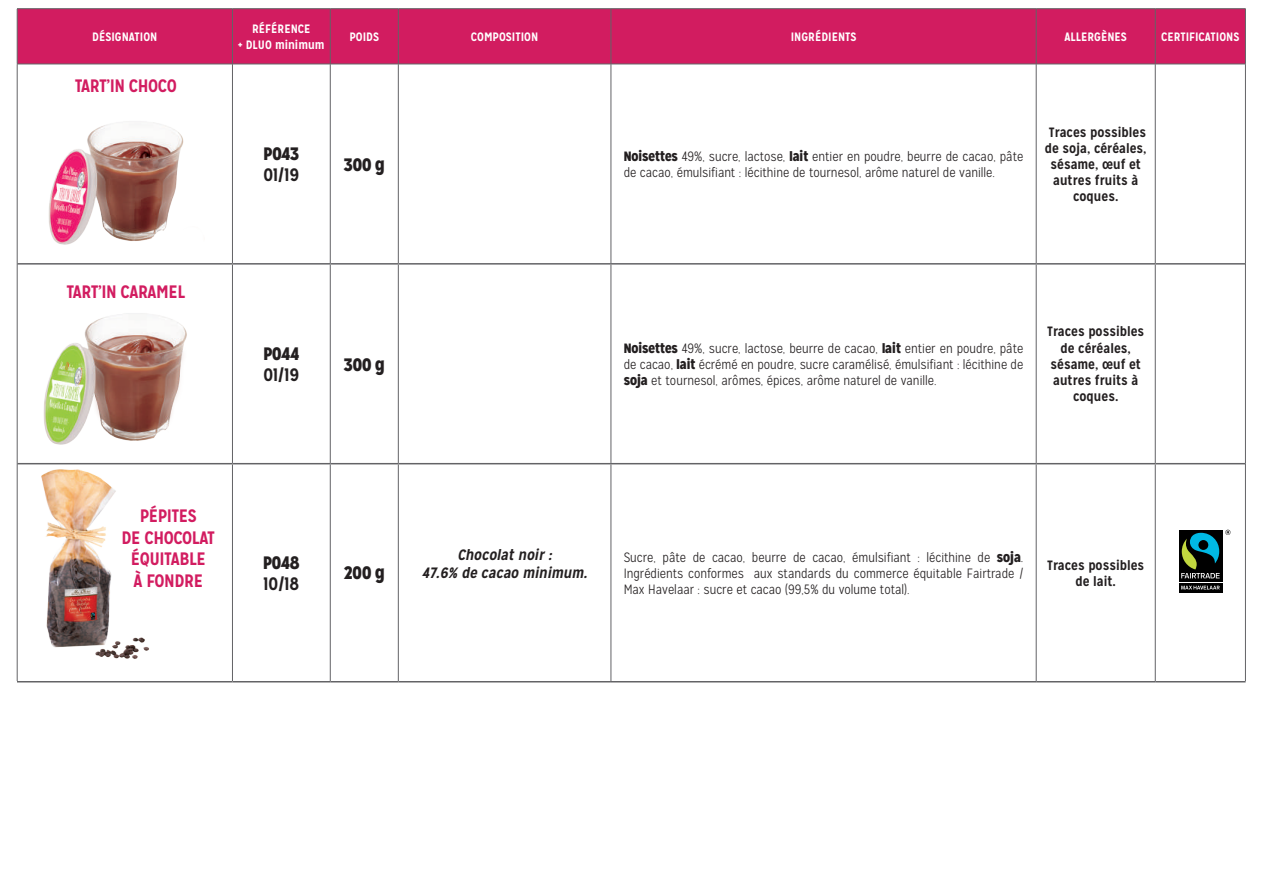
<style>
.page{position:relative;width:1263px;height:893px;background:#fff}
.page>*{position:absolute;margin:0;border:0;box-sizing:border-box;transform-origin:0 0}
.t1{font:700 18px/21.6px "Mission Gothic";letter-spacing:-.025em;color:#d21c60;text-align:center}
.t2{font:900 18px "Mission Gothic";color:#231f20}
.t3{font:700 18px "Mission Gothic";color:#231f20}
.t4{font:italic 700 15px/18px "Mission Gothic";color:#231f20;text-align:center}
.t5{font:300 13.5px/16.2px "Mission Gothic";color:#231f20;text-align:justify}
.t6{font:700 13.5px/16.2px "Mission Gothic";color:#231f20;text-align:center}
.t7{font:700 12.15px/16.5px "Mission Gothic";color:#fff;text-align:center}
.s1{font-weight:900}
</style>
<div class="page">
<div style="left:18px;top:9px;width:1227px;height:55px;background:#d21c60"></div>
<hr style="left:17px;top:8px;width:215px;height:1px;background:#636366">
<hr style="left:17px;top:9px;width:1px;height:55px;background:#636366">
<hr style="left:232px;top:8px;width:98px;height:1px;background:#636366">
<hr style="left:232px;top:9px;width:1px;height:55px;background:#636366">
<hr style="left:330px;top:8px;width:68px;height:1px;background:#636366">
<hr style="left:330px;top:9px;width:1px;height:55px;background:#636366">
<hr style="left:398px;top:8px;width:213px;height:1px;background:#636366">
<hr style="left:398px;top:9px;width:1px;height:55px;background:#636366">
<hr style="left:611px;top:8px;width:425px;height:1px;background:#636366">
<hr style="left:611px;top:9px;width:1px;height:55px;background:#636366">
<hr style="left:1036px;top:8px;width:119px;height:1px;background:#636366">
<hr style="left:1036px;top:9px;width:1px;height:55px;background:#636366">
<hr style="left:1155px;top:8px;width:90px;height:1px;background:#636366">
<hr style="left:1155px;top:9px;width:1px;height:55px;background:#636366">
<hr style="left:1245px;top:9px;width:1px;height:55px;background:#636366">
<hr style="left:17px;top:64px;width:215px;height:1px;background:#636366">
<hr style="left:17px;top:64px;width:1px;height:200px;background:#636366">
<hr style="left:17px;top:264px;width:1px;height:200px;background:#636366">
<hr style="left:17px;top:464px;width:1px;height:217px;background:#636366">
<hr style="left:232px;top:64px;width:98px;height:1px;background:#636366">
<hr style="left:232px;top:64px;width:1px;height:199px;background:#636366">
<hr style="left:330px;top:64px;width:68px;height:1px;background:#636366">
<hr style="left:330px;top:64px;width:1px;height:199px;background:#636366">
<hr style="left:398px;top:64px;width:213px;height:1px;background:#636366">
<hr style="left:398px;top:64px;width:1px;height:199px;background:#636366">
<hr style="left:611px;top:64px;width:425px;height:1px;background:#636366">
<hr style="left:611px;top:64px;width:1px;height:199px;background:#636366">
<hr style="left:1036px;top:64px;width:119px;height:1px;background:#636366">
<hr style="left:1036px;top:64px;width:1px;height:199px;background:#636366">
<hr style="left:1155px;top:64px;width:90px;height:1px;background:#636366">
<hr style="left:1155px;top:64px;width:1px;height:199px;background:#636366">
<hr style="left:232px;top:265px;width:1px;height:198px;background:#636366">
<hr style="left:330px;top:265px;width:1px;height:198px;background:#636366">
<hr style="left:398px;top:265px;width:1px;height:198px;background:#636366">
<hr style="left:611px;top:265px;width:1px;height:198px;background:#636366">
<hr style="left:1036px;top:265px;width:1px;height:198px;background:#636366">
<hr style="left:1155px;top:265px;width:1px;height:198px;background:#636366">
<hr style="left:232px;top:464px;width:1px;height:217px;background:#636366">
<hr style="left:330px;top:464px;width:1px;height:217px;background:#636366">
<hr style="left:398px;top:464px;width:1px;height:217px;background:#636366">
<hr style="left:611px;top:464px;width:1px;height:217px;background:#636366">
<hr style="left:1036px;top:464px;width:1px;height:217px;background:#636366">
<hr style="left:1155px;top:464px;width:1px;height:217px;background:#636366">
<hr style="left:1245px;top:64px;width:1px;height:200px;background:#636366">
<hr style="left:1245px;top:264px;width:1px;height:200px;background:#636366">
<hr style="left:1245px;top:464px;width:1px;height:217px;background:#636366">
<hr style="left:17px;top:263px;width:215px;height:2px;background:#636366">
<hr style="left:232px;top:263px;width:98px;height:2px;background:#636366">
<hr style="left:330px;top:263px;width:68px;height:2px;background:#636366">
<hr style="left:398px;top:263px;width:213px;height:2px;background:#636366">
<hr style="left:611px;top:263px;width:425px;height:2px;background:#636366">
<hr style="left:1036px;top:263px;width:119px;height:2px;background:#636366">
<hr style="left:1155px;top:263px;width:90px;height:2px;background:#636366">
<hr style="left:17px;top:463px;width:215px;height:1px;background:#636366">
<hr style="left:232px;top:463px;width:98px;height:1px;background:#636366">
<hr style="left:330px;top:463px;width:68px;height:1px;background:#636366">
<hr style="left:398px;top:463px;width:213px;height:1px;background:#636366">
<hr style="left:611px;top:463px;width:425px;height:1px;background:#636366">
<hr style="left:1036px;top:463px;width:119px;height:1px;background:#636366">
<hr style="left:1155px;top:463px;width:90px;height:1px;background:#636366">
<hr style="left:17px;top:681px;width:215px;height:1px;background:#636366">
<hr style="left:232px;top:681px;width:98px;height:1px;background:#636366">
<hr style="left:330px;top:681px;width:68px;height:1px;background:#636366">
<hr style="left:398px;top:681px;width:213px;height:1px;background:#636366">
<hr style="left:611px;top:681px;width:425px;height:1px;background:#636366">
<hr style="left:1036px;top:681px;width:119px;height:1px;background:#636366">
<hr style="left:1155px;top:681px;width:90px;height:1px;background:#636366">
<div style="left:1177px;top:529px;width:46px;height:65px;background:linear-gradient(to right,#000,#000)"></div>
<svg style="left:1179px;top:583px;width:43px;height:10px"></svg>
<svg style="left:1179px;top:530px;width:43px;height:51px"></svg>
<svg style="left:1181px;top:530px;width:49px;height:48px"></svg>
<svg style="left:1181px;top:586px;width:39px;height:3px"></svg>
<img style="left:41px;top:477px;width:108px;height:182px">
<img style="left:33px;top:121px;width:188px;height:144px">
<img style="left:26px;top:313px;width:201px;height:164px">
<p class="t7" style="left:92px;top:28px;width:67px">DÉSIGNATION</p>
<p class="t7" style="left:238px;top:20px;width:88px">RÉFÉRENCE<br>+ DLUO minimum</p>
<p class="t7" style="left:349px;top:28px;width:31px">POIDS</p>
<p class="t7" style="left:471px;top:28px;width:69px">COMPOSITION</p>
<p class="t7" style="left:791px;top:28px;width:67px">INGRÉDIENTS</p>
<p class="t7" style="left:1064px;top:28px;width:64px">ALLERGÈNES</p>
<p class="t7" style="left:1161px;top:28px;width:80px">CERTIFICATIONS</p>
<h1 class="t1" style="left:75px;top:75px;width:104px">TART’IN CHOCO</h1>
<h1 class="t1" style="left:66px;top:281px;width:120px">TART’IN CARAMEL</h1>
<h1 class="t1" style="left:122px;top:505px;width:95px">PÉPITES<br>DE CHOCOLAT<br>ÉQUITABLE<br>À FONDRE</h1>
<h1 class="t2" style="left:263px;top:142px;width:37px">P043</h1>
<h1 class="t3" style="left:263px;top:164px;width:37px">01/19</h1>
<h1 class="t2" style="left:344px;top:153px;width:43px">300 g</h1>
<p class="t5" style="left:624px;top:148px;width:401px"><span class="s1">Noisettes</span> 49%, sucre, lactose, <span class="s1">lait</span> entier en poudre, beurre de cacao, pâte de cacao, émulsifiant : lécithine de tournesol, arôme naturel de vanille.</p>
<p class="t6" style="left:1045px;top:124px;width:104px">Traces possibles de soja, céréales, sésame, œuf et autres fruits à coques.</p>
<h1 class="t2" style="left:263px;top:342px;width:37px">P044</h1>
<h1 class="t3" style="left:263px;top:364px;width:37px">01/19</h1>
<h1 class="t2" style="left:344px;top:352px;width:43px">300 g</h1>
<p class="t5" style="left:624px;top:340px;width:401px"><span class="s1">Noisettes</span> 49%, sucre, lactose, beurre de cacao, <span class="s1">lait</span> entier en poudre, pâte de cacao, <span class="s1">lait</span> écrémé en poudre, sucre caramélisé, émulsifiant : lécithine de <span class="s1">soja</span> et tournesol, arômes, épices, arôme naturel de vanille.</p>
<p class="t6" style="left:1047px;top:324px;width:99px">Traces possibles de céréales, sésame, œuf et autres fruits à coques.</p>
<h1 class="t2" style="left:263px;top:551px;width:38px">P048</h1>
<h1 class="t3" style="left:264px;top:573px;width:37px">10/18</h1>
<h1 class="t2" style="left:344px;top:561px;width:42px">200 g</h1>
<p class="t4" style="left:422px;top:546px;width:170px">Chocolatnoir:<br>47.6% de cacao minimum.</p>
<p class="t5" style="left:624px;top:549px;width:401px">Sucre, pâte de cacao, beurre de cacao, émulsifiant : lécithine de <span class="s1">soja</span>.<br>Ingrédients conformes aux standards du commerce équitable Fairtrade / Max Havelaar : sucre et cacao (99,5% du volume total).</p>
<p class="t6" style="left:1047px;top:557px;width:99px">Traces possibles de lait.</p>
</div>
